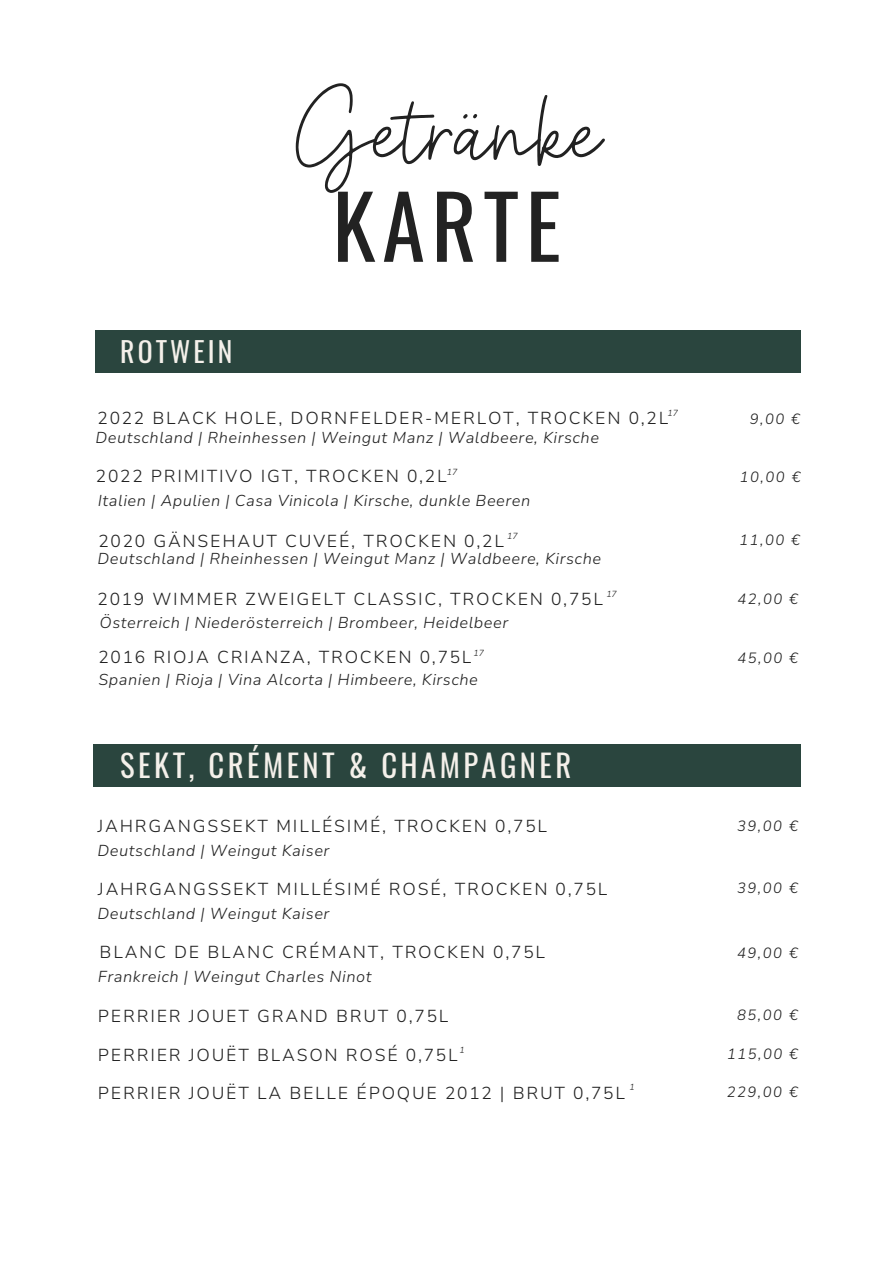
<style>
.page{position:relative;width:894px;height:1264px;background:#fff}
.page>*{position:absolute;margin:0;border:0;box-sizing:border-box;transform-origin:0 0}
.t1{font:90px "Olamitte";color:#222}
.t2{font:86.55px "Oswald";letter-spacing:.08em;color:#222}
.t3{font:30.6px "Oswald";letter-spacing:.11em;color:#f4f0ea}
.t4{font:27.6px "Oswald";letter-spacing:.11em;color:#f4f0ea}
.t5{font:300 17.25px "Nunito Sans 10 pt";letter-spacing:.1em;color:#222}
.t6{font:italic 300 15.75px "Nunito Sans 10 pt";letter-spacing:.03em;color:#222}
.t7{font:italic 300 14.85px "Nunito Sans 10 pt";letter-spacing:.1em;color:#222}
.t8{font:italic 300 8.85px "Nunito Sans 10 pt";color:#222}
</style>
<div class="page">
<div style="left:95px;top:330px;width:705px;height:43px;background:#2a453e"></div>
<div style="left:93px;top:744px;width:707px;height:43px;background:#2a453e"></div>
<h3 class="t4" style="left:120px;top:330px;width:114px">ROTWEIN</h3>
<h1 class="t1" style="left:291px;top:69px;width:312px">Getränke</h1>
<h2 class="t2" style="left:332px;top:158px;width:230px">KARTE</h2>
<p class="t8" style="left:667px;top:407px;width:12px">17</p>
<h4 class="t5" style="left:97px;top:407px;width:572px">2022 BLACK HOLE, DORNFELDER-MERLOT, TROCKEN 0,2L</h4>
<p class="t6" style="left:95px;top:427px;width:505px">Deutschland | Rheinhessen | Weingut Manz | Waldbeere, Kirsche</p>
<p class="t5" style="left:96px;top:465px;width:352px">2022 PRIMITIVO IGT, TROCKEN 0,2L</p>
<h4 class="t6" style="left:98px;top:490px;width:434px">Italien | Apulien | Casa Vinicola | Kirsche, dunkle Beeren</h4>
<p class="t8" style="left:446px;top:465px;width:12px">17</p>
<p class="t7" style="left:749px;top:408px;width:52px">9,00 €</p>
<p class="t7" style="left:739px;top:466px;width:62px">10,00 €</p>
<p class="t5" style="left:98px;top:529px;width:407px">2020 GÄNSEHAUT CUVEÉ, TROCKEN 0,2L</p>
<h5 class="t7" style="left:739px;top:529px;width:62px">11,00 €</h5>
<p class="t8" style="left:507px;top:529px;width:12px">17</p>
<p class="t6" style="left:97px;top:548px;width:505px">Deutschland | Rheinhessen | Weingut Manz | Waldbeere, Kirsche</p>
<p class="t8" style="left:606px;top:587px;width:12px">17</p>
<h4 class="t5" style="left:97px;top:587px;width:507px">2019 WIMMER ZWEIGELT CLASSIC, TROCKEN 0,75L</h4>
<p class="t6" style="left:100px;top:612px;width:410px">Österreich | Niederösterreich | Brombeer, Heidelbeer</p>
<h5 class="t7" style="left:737px;top:589px;width:62px">42,00 €</h5>
<p class="t8" style="left:473px;top:646px;width:12px">17</p>
<p class="t5" style="left:98px;top:646px;width:374px">2016 RIOJA CRIANZA, TROCKEN 0,75L</p>
<h4 class="t6" style="left:98px;top:668px;width:381px">Spanien | Rioja | Vina Alcorta | Himbeere, Kirsche</h4>
<p class="t7" style="left:737px;top:647px;width:62px">45,00 €</p>
<h4 class="t3" style="left:120px;top:741px;width:452px">SEKT, CRÉMENT &amp; CHAMPAGNER</h4>
<h5 class="t5" style="left:97px;top:814px;width:451px">JAHRGANGSSEKT MILLÉSIMÉ, TROCKEN 0,75L</h5>
<p class="t6" style="left:97px;top:839px;width:233px">Deutschland | Weingut Kaiser</p>
<h4 class="t5" style="left:98px;top:877px;width:511px">JAHRGANGSSEKT MILLÉSIMÉ ROSÉ, TROCKEN 0,75L</h4>
<h5 class="t6" style="left:97px;top:903px;width:233px">Deutschland | Weingut Kaiser</h5>
<p class="t7" style="left:737px;top:816px;width:62px">39,00 €</p>
<h4 class="t7" style="left:737px;top:878px;width:62px">39,00 €</h4>
<p class="t5" style="left:100px;top:940px;width:447px">BLANC DE BLANC CRÉMANT, TROCKEN 0,75L</p>
<h5 class="t6" style="left:98px;top:966px;width:275px">Frankreich | Weingut Charles Ninot</h5>
<p class="t5" style="left:98px;top:1004px;width:352px">PERRIER JOUET GRAND BRUT 0,75L</p>
<h3 class="t7" style="left:737px;top:942px;width:62px">49,00 €</h3>
<h4 class="t7" style="left:737px;top:1004px;width:62px">85,00 €</h4>
<h5 class="t5" style="left:98px;top:1043px;width:361px">PERRIER JOUËT BLASON ROSÉ 0,75L</h5>
<h4 class="t7" style="left:726px;top:1043px;width:73px">115,00 €</h4>
<h5 class="t5" style="left:98px;top:1081px;width:528px">PERRIER JOUËT LA BELLE ÉPOQUE 2012 | BRUT 0,75L</h5>
<h4 class="t7" style="left:726px;top:1082px;width:73px">229,00 €</h4>
<h5 class="t8" style="left:459px;top:1043px;width:7px">1</h5>
<h4 class="t8" style="left:629px;top:1081px;width:7px">1</h4>
</div>
